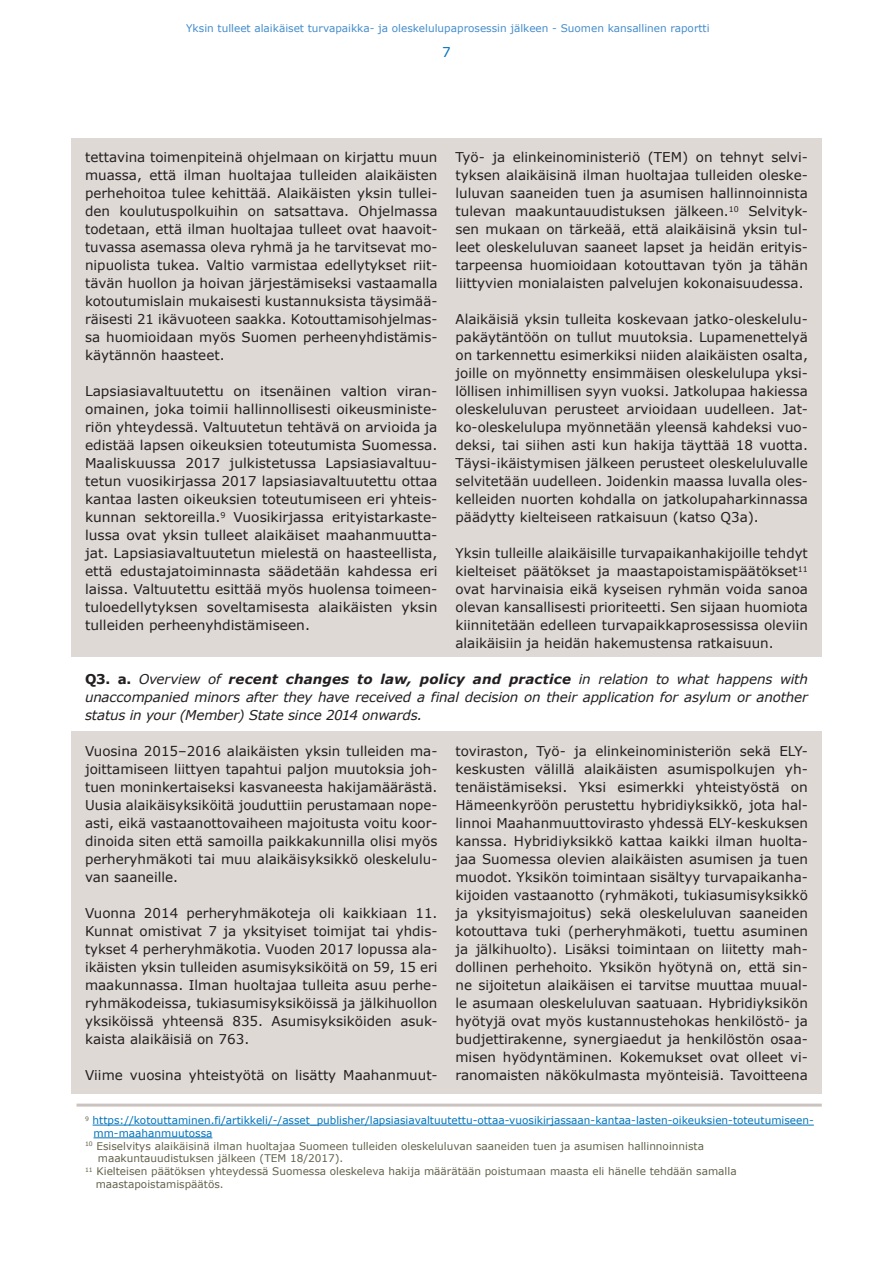
<style>
.page{position:relative;width:893px;height:1263px;background:#fff}
.page>*{position:absolute;margin:0;border:0;box-sizing:border-box;transform-origin:0 0}
.t1{font:13.5px/18px "Verdana";color:#231f20;text-align:justify}
.t2{font:italic 13.5px/18px "Verdana";letter-spacing:-.015em;color:#231f20;text-align:justify}
.t3{font:13.5px "Verdana";color:#0073bc}
.t4{font:10.5px "Verdana";color:#63624c}
.t5{font:10.5px "Verdana";color:#0073bc}
.t6{font:10.5px "Verdana";color:#448dcb}
.s1{font-weight:700;font-style:normal}
.s2{font-weight:700}
</style>
<div class="page">
<hr style="left:77px;top:1103px;width:745px;height:3px;background:#cbc3c0">
<div style="left:71px;top:138px;width:751px;height:518px;background:#dfd9d6"></div>
<div style="left:71px;top:731px;width:751px;height:363px;background:#dfd9d6"></div>
<hr style="left:93px;top:1125px;width:721px;height:1px;background:#0073bc">
<hr style="left:94px;top:1137px;width:118px;height:1px;background:#0073bc">
<p class="t6" style="left:186px;top:21px;width:525px">Yksin tulleet alaikäiset turvapaikka- ja oleskelulupaprosessin jälkeen - Suomen kansallinen raportti</p>
<p class="t3" style="left:442px;top:43px;width:10px">7</p>
<p class="t1" style="left:85px;top:148px;width:354px">tettavina toimenpiteinä ohjelmaan on kirjattu muun muassa, että ilman huoltajaa tulleiden alaikäisten perhehoitoa tulee kehittää. Alaikäisten yksin tullei&shy;den koulutuspolkuihin on satsattava. Ohjelmassa todetaan, että ilman huoltajaa tulleet ovat haavoit&shy;tuvassa asemassa oleva ryhmä ja he tarvitsevat mo&shy;nipuolista tukea. Valtio varmistaa edellytykset riit&shy;tävän huollon ja hoivan järjestämiseksi vastaamalla kotoutumislain mukaisesti kustannuksista täysimää&shy;räisesti 21 ikävuoteen saakka. Kotouttamisohjelmas&shy;sa huomioidaan myös Suomen perheenyhdistämis&shy;käytännön haasteet.</p>
<p class="t1" style="left:85px;top:382px;width:354px">Lapsiasiavaltuutettu on itsenäinen valtion viran&shy;omainen, joka toimii hallinnollisesti oikeusministe&shy;riön yhteydessä. Valtuutetun tehtävä on arvioida ja edistää lapsen oikeuksien toteutumista Suomessa.<br>Maaliskuussa 2017 julkistetussa Lapsiasiavaltuu&shy;tetun vuosikirjassa 2017 lapsiasiavaltuutettu ottaa kantaa lasten oikeuksien toteutumiseen eri yhteis&shy;kunnan sektoreilla.<sup>9</sup> Vuosikirjassa erityistarkaste&shy;lussa ovat yksin tulleet alaikäiset maahanmuutta&shy;jat. Lapsiasiavaltuutetun mielestä on haasteellista, että edustajatoiminnasta säädetään kahdessa eri laissa. Valtuutettu esittää myös huolensa toimeen&shy;tuloedellytyksen soveltamisesta alaikäisten yksin tulleiden perheenyhdistämiseen.</p>
<p class="t1" style="left:455px;top:148px;width:354px">Työ- ja elinkeinoministeriö (TEM) on tehnyt selvi&shy;tyksen alaikäisinä ilman huoltajaa tulleiden oleske&shy;luluvan saaneiden tuen ja asumisen hallinnoinnista tulevan maakuntauudistuksen jälkeen.<sup>10</sup> Selvityk&shy;sen mukaan on tärkeää, että alaikäisinä yksin tul&shy;leet oleskeluluvan saaneet lapset ja heidän erityis&shy;tarpeensa huomioidaan kotouttavan työn ja tähän liittyvien monialaisten palvelujen kokonaisuudessa.</p>
<p class="t1" style="left:455px;top:310px;width:354px">Alaikäisiä yksin tulleita koskevaan jatko-oleskelulu&shy;pakäytäntöön on tullut muutoksia. Lupamenettelyä on tarkennettu esimerkiksi niiden alaikäisten osalta, joille on myönnetty ensimmäisen oleskelulupa yksi&shy;löllisen inhimillisen syyn vuoksi. Jatkolupaa hakiessa oleskeluluvan perusteet arvioidaan uudelleen. Jat&shy;ko-oleskelulupa myönnetään yleensä kahdeksi vuo&shy;deksi, tai siihen asti kun hakija täyttää 18 vuotta.<br>Täysi-ikäistymisen jälkeen perusteet oleskeluluvalle selvitetään uudelleen. Joidenkin maassa luvalla oles&shy;kelleiden nuorten kohdalla on jatkolupaharkinnassa päädytty kielteiseen ratkaisuun (katso Q3a).</p>
<p class="t1" style="left:455px;top:544px;width:354px">Yksin tulleille alaikäisille turvapaikanhakijoille tehdyt kielteiset päätökset ja maastapoistamispäätökset<sup>11 </sup>ovat harvinaisia eikä kyseisen ryhmän voida sanoa olevan kansallisesti prioriteetti. Sen sijaan huomiota kiinnitetään edelleen turvapaikkaprosessissa oleviin alaikäisiin ja heidän hakemustensa ratkaisuun.</p>
<p class="t2" style="left:85px;top:670px;width:724px"><span class="s1">Q3. a.</span> Overview of <span class="s2">recent changes to law, policy and practice</span> in relation to what happens with unaccompanied minors after they have received a final decision on their application for asylum or another status in your (Member) State since 2014 onwards.</p>
<p class="t1" style="left:85px;top:742px;width:354px">Vuosina 2015–2016 alaikäisten yksin tulleiden ma&shy;joittamiseen liittyen tapahtui paljon muutoksia joh&shy;tuen moninkertaiseksi kasvaneesta hakijamäärästä.<br>Uusia alaikäisyksiköitä jouduttiin perustamaan nope&shy;asti, eikä vastaanottovaiheen majoitusta voitu koor&shy;dinoida siten että samoilla paikkakunnilla olisi myös perheryhmäkoti tai muu alaikäisyksikkö oleskelulu&shy;van saaneille.</p>
<p class="t1" style="left:85px;top:904px;width:354px">Vuonna 2014 perheryhmäkoteja oli kaikkiaan 11.<br>Kunnat omistivat 7 ja yksityiset toimijat tai yhdis&shy;tykset 4 perheryhmäkotia. Vuoden 2017 lopussa ala&shy;ikäisten yksin tulleiden asumisyksiköitä on 59, 15 eri maakunnassa. Ilman huoltajaa tulleita asuu perhe&shy;ryhmäkodeissa, tukiasumisyksiköissä ja jälkihuollon yksiköissä yhteensä 835. Asumisyksiköiden asuk&shy;kaista alaikäisiä on 763.</p>
<p class="t1" style="left:85px;top:1066px;width:354px">Viime vuosina yhteistyötä on lisätty Maahanmuut-</p>
<p class="t1" style="left:455px;top:742px;width:354px">toviraston, Työ- ja elinkeinoministeriön sekä ELY&shy;keskusten välillä alaikäisten asumispolkujen yh&shy;tenäistämiseksi. Yksi esimerkki yhteistyöstä on Hämeenkyröön perustettu hybridiyksikkö, jota hal&shy;linnoi Maahanmuuttovirasto yhdessä ELY-keskuksen kanssa. Hybridiyksikkö kattaa kaikki ilman huolta&shy;jaa Suomessa olevien alaikäisten asumisen ja tuen muodot. Yksikön toimintaan sisältyy turvapaikanha&shy;kijoiden vastaanotto (ryhmäkoti, tukiasumisyksikkö ja yksityismajoitus) sekä oleskeluluvan saaneiden kotouttava tuki (perheryhmäkoti, tuettu asuminen ja jälkihuolto). Lisäksi toimintaan on liitetty mah&shy;dollinen perhehoito. Yksikön hyötynä on, että sin&shy;ne sijoitetun alaikäisen ei tarvitse muuttaa muual&shy;le asumaan oleskeluluvan saatuaan. Hybridiyksikön hyötyjä ovat myös kustannustehokas henkilöstö- ja budjettirakenne, synergiaedut ja henkilöstön osaa&shy;misen hyödyntäminen. Kokemukset ovat olleet vi&shy;ranomaisten näkökulmasta myönteisiä. Tavoitteena</p>
<p class="t5" style="left:85px;top:1113px;width:730px"><sup>9</sup> https://kotouttaminen.fi/artikkeli/-/asset_publisher/lapsiasiavaltuutettu-ottaa-vuosikirjassaan-kantaa-lasten-oikeuksien-toteutumiseen-</p>
<p class="t5" style="left:94px;top:1126px;width:120px">mm-maahanmuutossa</p>
<p class="t4" style="left:85px;top:1138px;width:620px"><sup>10</sup> Esiselvitys alaikäisinä ilman huoltajaa Suomeen tulleiden oleskeluluvan saaneiden tuen ja asumisen hallinnoinnista</p>
<p class="t4" style="left:98px;top:1151px;width:247px">maakuntauudistuksen jälkeen (TEM 18/2017).</p>
<p class="t4" style="left:85px;top:1164px;width:653px"><sup>11</sup> Kielteisen päätöksen yhteydessä Suomessa oleskeleva hakija määrätään poistumaan maasta eli hänelle tehdään samalla</p>
<p class="t4" style="left:96px;top:1177px;width:129px">maastapoistamispäätös.</p>
</div>
